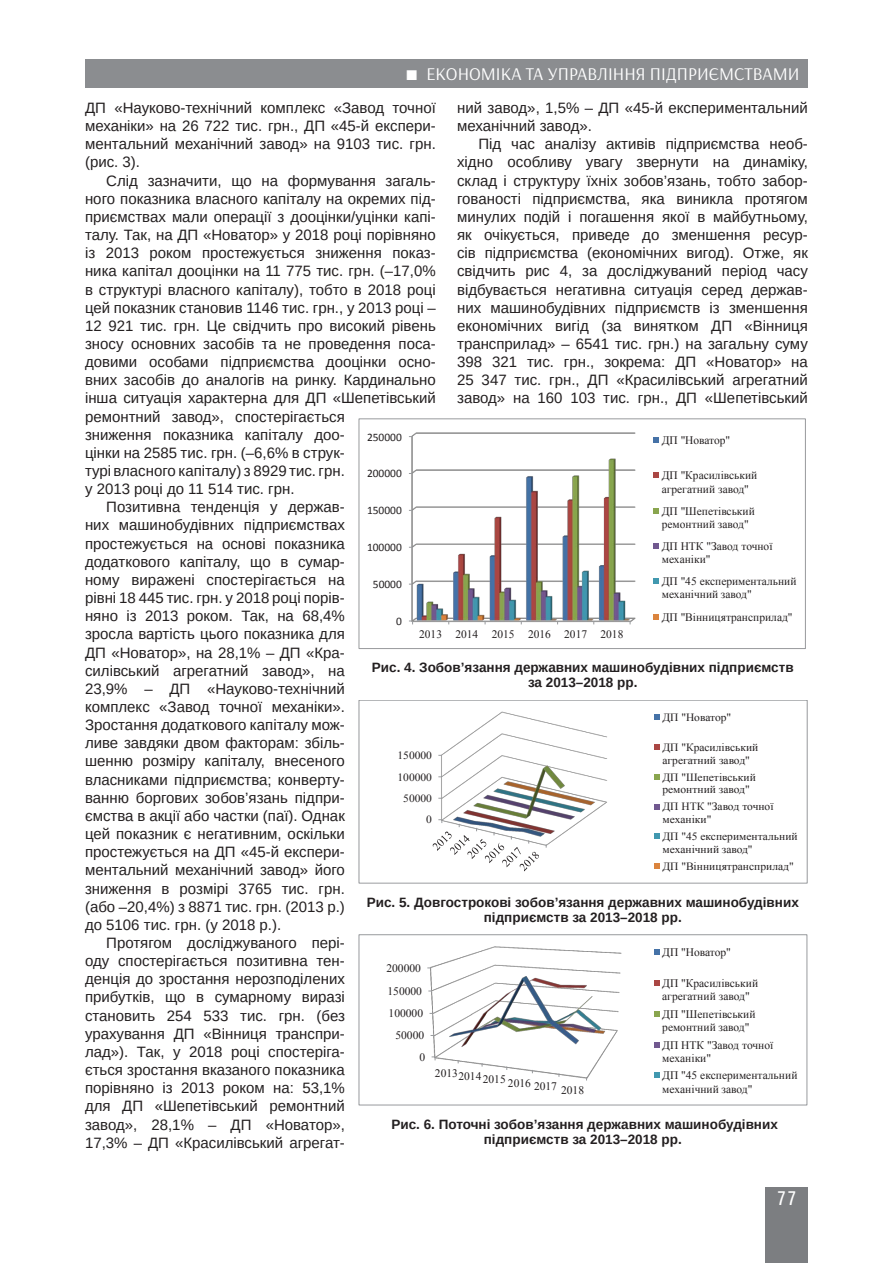
<style>
.page{position:relative;width:893px;height:1263px;background:#fff}
.page>*{position:absolute;margin:0;border:0;box-sizing:border-box;transform-origin:0 0}
.t1{font:19.5px "Ukrainian Text";color:#fff}
.t2{font:18px "Arsenal";color:#fff}
.Текст_основной_G{font:15px/18.1px "Arimo";color:#231f20;text-align:justify}
.Рисунок{font:700 13.5px/15px "Arimo";color:#231f20;text-align:center}
.t3{font:11.55px/13.2px "Times New Roman";color:#231f20}
.t4{font:11.4px/13.2px "Times New Roman";color:#231f20}
.t5{font:11.4px "Calibri";letter-spacing:.005em;color:#231f20}
.t6{font:11.1px/12.8px "Times New Roman";color:#231f20;scale:1.04 1}
</style>
<div class="page">
<div style="left:765px;top:1187px;width:43px;height:76px;background:#7c7e81"></div>
<div style="left:85px;top:59px;width:723px;height:29px;background:#8b8d90"></div>
<img style="left:411px;top:432px;width:225px;height:191px">
<svg style="left:654px;top:437px;width:5px;height:6px"></svg>
<svg style="left:654px;top:473px;width:5px;height:5px"></svg>
<svg style="left:654px;top:508px;width:5px;height:6px"></svg>
<svg style="left:654px;top:543px;width:5px;height:6px"></svg>
<svg style="left:654px;top:578px;width:5px;height:6px"></svg>
<svg style="left:654px;top:614px;width:5px;height:5px"></svg>
<div style="left:359px;top:419px;width:447px;height:230px;border:1px solid #989a9d"></div>
<img style="left:432px;top:711px;width:175px;height:135px">
<svg style="left:433px;top:819px;width:106px;height:52px"></svg>
<svg style="left:654px;top:714px;width:6px;height:6px"></svg>
<svg style="left:654px;top:744px;width:6px;height:6px"></svg>
<svg style="left:654px;top:774px;width:6px;height:5px"></svg>
<svg style="left:654px;top:804px;width:6px;height:5px"></svg>
<svg style="left:654px;top:834px;width:6px;height:5px"></svg>
<svg style="left:654px;top:863px;width:6px;height:6px"></svg>
<div style="left:359px;top:700px;width:448px;height:183px;border:1px solid #989a9d"></div>
<img style="left:427px;top:946px;width:195px;height:133px">
<svg style="left:432px;top:1056px;width:4px;height:4px"></svg>
<svg style="left:654px;top:949px;width:6px;height:5px"></svg>
<svg style="left:654px;top:980px;width:6px;height:5px"></svg>
<svg style="left:654px;top:1011px;width:6px;height:5px"></svg>
<svg style="left:654px;top:1042px;width:6px;height:5px"></svg>
<svg style="left:654px;top:1072px;width:6px;height:6px"></svg>
<div style="left:359px;top:935px;width:448px;height:170px;border:1px solid #989a9d"></div>
<p class="t2" style="left:426px;top:63px;width:375px">ЕКОНОМІКА ТА УПРАВЛІННЯ ПІДПРИЄМСТВАМИ</p>
<p class="Текст_основной_G" style="left:85px;top:99px;width:352px">ДП «Науково-технічний комплекс «Завод точної механіки» на 26 722 тис. грн., ДП «45-й експери&shy;ментальний механічний завод» на 9103 тис. грн. (рис. 3).</p>
<p class="Текст_основной_G" style="left:85px;top:171px;width:352px;text-align:left;text-indent:21px">Слід зазначити, що на формування загаль&shy;ного показника власного капіталу на окремих під&shy;приємствах мали операції з дооцінки/уцінки капі&shy;талу. Так, на ДП «Новатор» у 2018 році порівняно із 2013 роком простежується зниження показ&shy;ника капітал дооцінки на 11 775 тис. грн. (–17,0% в структурі власного капіталу), тобто в 2018 році цей показник становив 1146 тис. грн., у 2013 році – 12 921 тис. грн. Це свідчить про високий рівень зносу основних засобів та не проведення поса&shy;довими особами підприємства дооцінки осно&shy;вних засобів до аналогів на ринку. Кардинально інша ситуація характерна для ДП «Шепетівський ремонтний завод», спостерігається<br>зниження показника капіталу доо-<br>цінки на 2585 тис. грн. (–6,6% в струк-<br>турі власного капіталу) з 8929 тис. грн.<br>у 2013 році до 11 514 тис. грн.</p>
<p class="Текст_основной_G" style="left:85px;top:498px;width:261px;text-indent:21px">Позитивна тенденція у держав&shy;них машинобудівних підприємствах простежується на основі показника додаткового капіталу, що в сумар&shy;ному виражені спостерігається на рівні 18 445 тис. грн. у 2018 році порів&shy;няно із 2013 роком. Так, на 68,4% зросла вартість цього показника для ДП «Новатор», на 28,1% – ДП «Кра&shy;силівський агрегатний завод», на 23,9% – ДП «Науково-технічний комплекс «Завод точної механіки».<br>Зростання додаткового капіталу мож&shy;ливе завдяки двом факторам: збіль&shy;шенню розміру капіталу, внесеного власниками підприємства; конверту&shy;ванню боргових зобов’язань підпри&shy;ємства в акції або частки (паї). Однак цей показник є негативним, оскільки простежується на ДП «45-й експери&shy;ментальний механічний завод» його зниження в розмірі 3765 тис. грн. (або –20,4%) з 8871 тис. грн. (2013 р.) до 5106 тис. грн. (у 2018 р.).</p>
<p class="Текст_основной_G" style="left:85px;top:934px;width:261px;text-indent:21px">Протягом досліджуваного пері&shy;оду спостерігається позитивна тен&shy;денція до зростання нерозподілених прибутків, що в сумарному виразі становить 254 533 тис. грн. (без урахування ДП «Вінниця транспри&shy;лад»). Так, у 2018 році спостеріга&shy;ється зростання вказаного показника порівняно із 2013 роком на: 53,1% для ДП «Шепетівський ремонтний завод», 28,1% – ДП «Новатор», 17,3% – ДП «Красилівський агрегат-</p>
<p class="Текст_основной_G" style="left:457px;top:99px;width:352px">ний завод», 1,5% – ДП «45-й експериментальний механічний завод».</p>
<p class="Текст_основной_G" style="left:457px;top:135px;width:352px;text-indent:21px">Під час аналізу активів підприємства необ&shy;хідно особливу увагу звернути на динаміку, склад і структуру їхніх зобов’язань, тобто забор&shy;гованості підприємства, яка виникла протягом минулих подій і погашення якої в майбутньому, як очікується, приведе до зменшення ресур&shy;сів підприємства (економічних вигод). Отже, як свідчить рис 4, за досліджуваний період часу відбувається негативна ситуація серед держав&shy;них машинобудівних підприємств із зменшення економічних вигід (за винятком ДП «Вінниця трансприлад» – 6541 тис. грн.) на загальну суму 398 321 тис. грн., зокрема: ДП «Новатор» на 25 347 тис. грн., ДП «Красилівський агрегатний завод» на 160 103 тис. грн., ДП «Шепетівський</p>
<p class="t5" style="left:367px;top:429px;width:36px">250000</p>
<p class="t4" style="left:662px;top:434px;width:70px">ДП "Новатор"</p>
<p class="t4" style="left:662px;top:469px;width:97px">ДП "Красилівський агрегатний завод"</p>
<p class="t4" style="left:662px;top:504px;width:95px">ДП "Шепетівський ремонтний завод"</p>
<p class="t4" style="left:662px;top:539px;width:112px">ДП НТК "Завод точної механіки"</p>
<p class="t4" style="left:662px;top:575px;width:136px">ДП "45 експериментальний механічний завод"</p>
<p class="t4" style="left:662px;top:610px;width:132px">ДП "Вінницятрансприлад"</p>
<p class="t5" style="left:367px;top:466px;width:36px">200000</p>
<p class="t5" style="left:367px;top:503px;width:36px">150000</p>
<p class="t5" style="left:367px;top:540px;width:36px">100000</p>
<p class="t5" style="left:373px;top:577px;width:31px">50000</p>
<p class="t5" style="left:396px;top:614px;width:7px">0</p>
<p class="t4" style="left:419px;top:627px;width:206px">2013 2014 2015 2016 2017 2018</p>
<p class="Рисунок" style="left:372px;top:660px;width:423px">Рис. 4. Зобов’язання державних машинобудівних підприємств за 2013–2018 рр.</p>
<p class="t6" style="left:662px;top:711px;width:68px">ДП "Новатор"</p>
<p class="t6" style="left:662px;top:740px;width:94px">ДП "Красилівський агрегатний завод"</p>
<p class="t6" style="left:662px;top:770px;width:91px">ДП "Шепетівський ремонтний завод"</p>
<p class="t6" style="left:662px;top:800px;width:108px">ДП НТК "Завод точної механіки"</p>
<p class="t6" style="left:662px;top:830px;width:131px">ДП "45 експериментальний механічний завод"</p>
<p class="t6" style="left:662px;top:860px;width:128px">ДП "Вінницятрансприлад"</p>
<p class="t6" style="left:397px;top:749px;width:35px">150000</p>
<p class="t6" style="left:397px;top:770px;width:35px">100000</p>
<p class="t6" style="left:403px;top:792px;width:29px">50000</p>
<p class="t6" style="left:426px;top:813px;width:7px">0</p>
<p class="Рисунок" style="left:367px;top:895px;width:434px">Рис. 5. Довгострокові зобов’язання державних машинобудівних підприємств за 2013–2018 рр.</p>
<p class="t3" style="left:662px;top:945px;width:70px">ДП "Новатор"</p>
<p class="t3" style="left:662px;top:976px;width:97px">ДП "Красилівський агрегатний завод"</p>
<p class="t3" style="left:662px;top:1007px;width:95px">ДП "Шепетівський ремонтний завод"</p>
<p class="t3" style="left:662px;top:1038px;width:113px">ДП НТК "Завод точної механіки"</p>
<p class="t3" style="left:662px;top:1069px;width:137px">ДП "45 експериментальний механічний завод"</p>
<p class="t3" style="left:386px;top:961px;width:36px">200000</p>
<p class="t3" style="left:388px;top:984px;width:36px">150000</p>
<p class="t3" style="left:389px;top:1007px;width:36px">100000</p>
<p class="t3" style="left:395px;top:1029px;width:30px">50000</p>
<p class="t3" style="left:419px;top:1050px;width:7px">0</p>
<p class="t3" style="left:435px;top:1074px;width:151px">201320142015 2016 2017 2018</p>
<p class="Рисунок" style="left:391px;top:1117px;width:388px">Рис. 6. Поточні зобов’язання державних машинобудівних підприємств за 2013–2018 рр.</p>
<h1 class="t1" style="left:776px;top:1188px;width:22px">77</h1>
</div>
